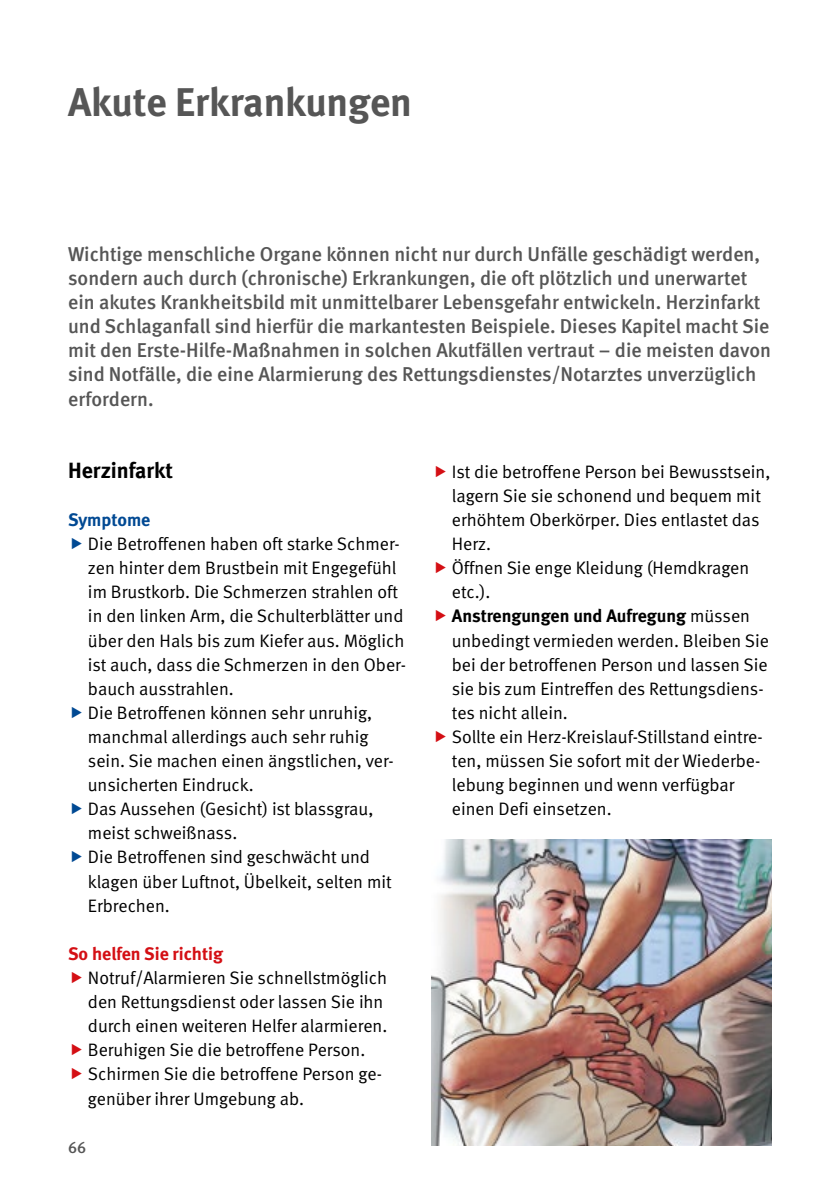
<style>
.page{position:relative;width:840px;height:1191px;background:#fff}
.page>*{position:absolute;margin:0;border:0;box-sizing:border-box;transform-origin:0 0}
.H1_ohne_Zahl{font:700 40px "DGUV Meta";letter-spacing:-.005em;color:#565656}
.H2_ohne_Zahl{font:700 22px "DGUV Meta";color:#000}
.AL_10pt{font:500 20px/24px "DGUV Meta";color:#565656}
.t1{font:18px/24.2px "DGUV Meta";color:#000}
.H3_ohne_Zahl_rot{font:700 18px "DGUV Meta";color:#d40f14}
.H3_ohne_Zahl_blau{font:700 18px "DGUV Meta";color:#004993}
.t2{font:500 16px "DGUV Meta";color:#565656}
.s1{font-weight:700}
</style>
<div class="page">
<img style="left:431px;top:839px;width:339px;height:306px">
<h1 class="H1_ohne_Zahl" style="left:68px;top:79px;width:345px">Akute Erkrankungen</h1>
<p class="AL_10pt" style="left:68px;top:243px;width:704px">Wichtige menschliche Organe können nicht nur durch Unfälle geschädigt werden, sondern auch durch (chronische) Erkrankungen, die oft plötzlich und unerwartet ein akutes Krankheitsbild mit unmittelbarer Lebensgefahr entwickeln. Herzinfarkt und Schlaganfall sind hierfür die markantesten Beispiele. Dieses Kapitel macht Sie mit den Erste-Hilfe-Maßnahmen in solchen Akutfällen vertraut – die meisten davon sind Notfälle, die eine Alarmierung des Rettungsdienstes/Notarztes unverzüglich erfordern.</p>
<h2 class="H2_ohne_Zahl" style="left:68px;top:457px;width:106px">Herzinfarkt</h2>
<h3 class="H3_ohne_Zahl_blau" style="left:68px;top:509px;width:84px">Symptome</h3>
<p class="t1" style="left:88px;top:532px;width:319px">Die Betroffenen haben oft starke Schmer&shy;zen hinter dem Brustbein mit Engegefühl im Brustkorb. Die Schmerzen strahlen oft in den linken Arm, die Schulterblätter und über den Hals bis zum Kiefer aus. Möglich ist auch, dass die Schmerzen in den Ober&shy;bauch ausstrahlen.</p>
<p class="t1" style="left:88px;top:701px;width:307px">Die Betroffenen können sehr unruhig, manchmal allerdings auch sehr ruhig sein. Sie machen einen ängstlichen, ver&shy;unsicherten Eindruck.</p>
<p class="t1" style="left:88px;top:797px;width:287px">Das Aussehen (Gesicht) ist blassgrau, meist schweißnass.</p>
<p class="t1" style="left:88px;top:845px;width:305px">Die Betroffenen sind geschwächt und klagen über Luftnot, Übelkeit, selten mit<br>Erbrechen.</p>
<h3 class="H3_ohne_Zahl_rot" style="left:68px;top:943px;width:156px">So helfen Sie richtig</h3>
<p class="t1" style="left:88px;top:966px;width:301px">Notruf/Alarmieren Sie schnellstmöglich den Rettungsdienst oder lassen Sie ihn durch einen weiteren Helfer alarmieren.</p>
<p class="t1" style="left:88px;top:1038px;width:279px">Beruhigen Sie die betroffene Person.</p>
<p class="t1" style="left:88px;top:1062px;width:295px">Schirmen Sie die betroffene Person ge&shy;genüber ihrer Umgebung ab.</p>
<p class="t2" style="left:68px;top:1137px;width:20px">66</p>
<p class="t1" style="left:451px;top:460px;width:320px">Ist die betroffene Person bei Bewusstsein, lagern Sie sie schonend und bequem mit erhöhtem Oberkörper. Dies entlastet das<br>Herz.</p>
<p class="t1" style="left:451px;top:556px;width:299px">Öffnen Sie enge Kleidung (Hemdkragen etc.).</p>
<p class="t1" style="left:451px;top:604px;width:318px"><span class="s1">Anstrengungen und Aufregung</span> müssen unbedingt vermieden werden. Bleiben Sie bei der betroffenen Person und lassen Sie sie bis zum Eintreffen des Rettungsdiens&shy;tes nicht allein.</p>
<p class="t1" style="left:451px;top:725px;width:312px">Sollte ein Herz-Kreislauf-Stillstand eintre&shy;ten, müssen Sie sofort mit der Wiederbe&shy;lebung beginnen und wenn verfügbar einen Defi einsetzen.</p>
</div>
